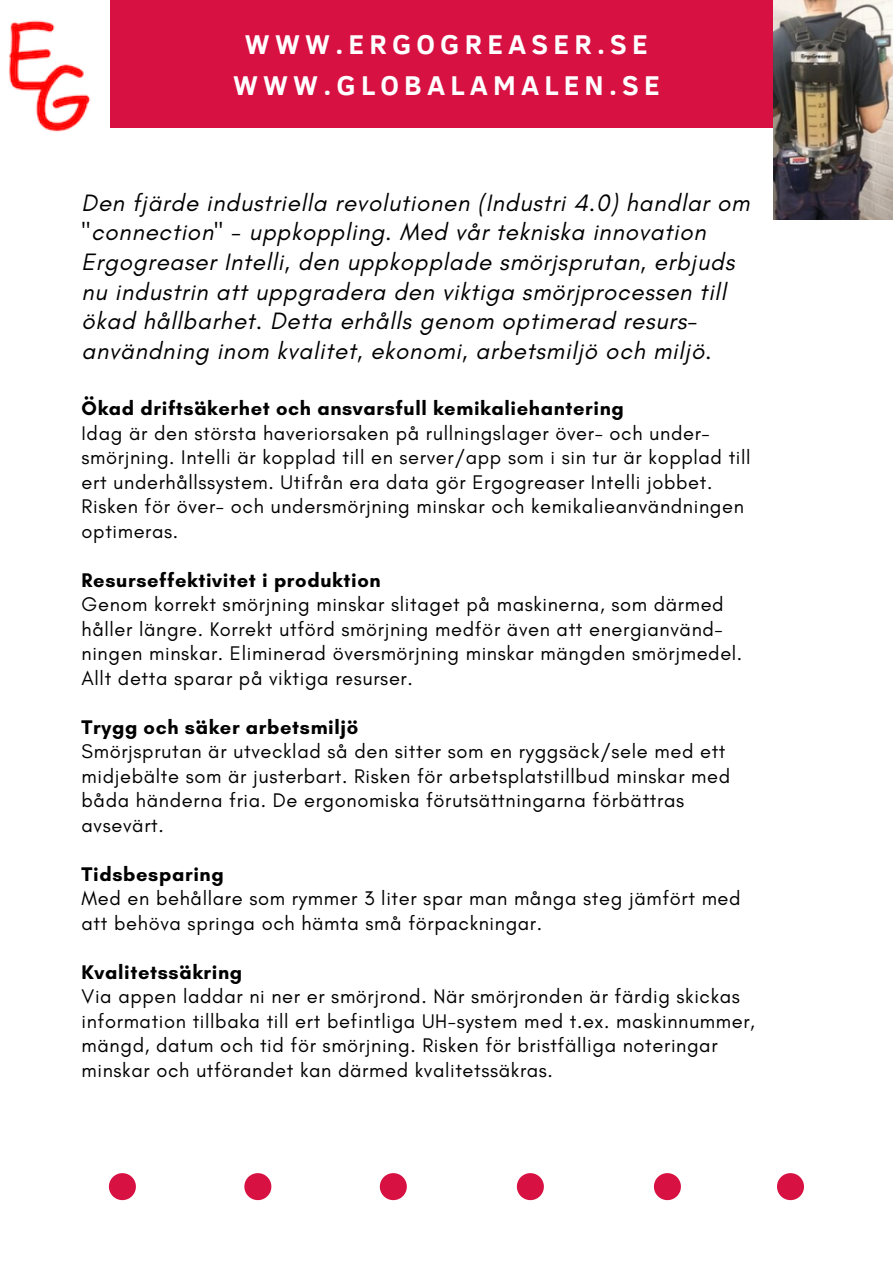
<style>
.page{position:relative;width:893px;height:1264px;background:#fff}
.page>*{position:absolute;margin:0;border:0;box-sizing:border-box;transform-origin:0 0}
.t1{font:700 27.9px/40.5px "Clear Sans";letter-spacing:.185em;color:#fff;text-align:center}
.t2{font:italic 24.15px/29.5px "Glacial Indifference";letter-spacing:.03em;color:#000}
.t3{font:20.1px/24.5px "Glacial Indifference";letter-spacing:.03em;color:#000}
.t4{font:700 20.1px "Glacial Indifference";letter-spacing:.03em;color:#000}
</style>
<div class="page">
<div style="left:0;top:0;width:892px;height:127px;background:#d81143"></div>
<img style="left:0;top:0;width:109px;height:132px">
<img style="left:773px;top:0;width:119px;height:219px">
<svg style="left:517px;top:1173px;width:27px;height:27px"></svg>
<svg style="left:380px;top:1173px;width:27px;height:27px"></svg>
<svg style="left:244px;top:1173px;width:27px;height:27px"></svg>
<svg style="left:654px;top:1173px;width:26px;height:27px"></svg>
<svg style="left:109px;top:1173px;width:27px;height:27px"></svg>
<svg style="left:777px;top:1173px;width:27px;height:27px"></svg>
<h1 class="t1" style="left:233px;top:23px;width:428px">WWW.ERGOGREASER.SE<br>WWW.GLOBALAMALEN.SE</h1>
<p class="t2" style="left:82px;top:188px;width:669px">Den fjärde industriella revolutionen (Industri 4.0) handlar om "connection" - uppkoppling. Med vår tekniska innovation Ergogreaser Intelli, den uppkopplade smörjsprutan, erbjuds nu industrin att uppgradera den viktiga smörjprocessen till ökad hållbarhet. Detta erhålls genom optimerad resurs&shy;användning inom kvalitet, ekonomi, arbetsmiljö och miljö.</p>
<p class="t4" style="left:82px;top:396px;width:544px">Ökad driftsäkerhet och ansvarsfull kemikaliehantering</p>
<p class="t3" style="left:82px;top:420px;width:670px">Idag är den största haveriorsaken på rullningslager över- och under&shy;smörjning. Intelli är kopplad till en server/app som i sin tur är kopplad till ert underhållssystem. Utifrån era data gör Ergogreaser Intelli jobbet.<br>Risken för över- och undersmörjning minskar och kemikalieanvändningen optimeras.</p>
<p class="t4" style="left:82px;top:567px;width:300px">Resurseffektivitet i produktion</p>
<p class="t3" style="left:82px;top:592px;width:662px">Genom korrekt smörjning minskar slitaget på maskinerna, som därmed håller längre. Korrekt utförd smörjning medför även att energianvänd&shy;ningen minskar. Eliminerad översmörjning minskar mängden smörjmedel.<br>Allt detta sparar på viktiga resurser.</p>
<p class="t4" style="left:82px;top:714px;width:278px">Trygg och säker arbetsmiljö</p>
<p class="t3" style="left:82px;top:739px;width:650px">Smörjsprutan är utvecklad så den sitter som en ryggsäck/sele med ett midjebälte som är justerbart. Risken för arbetsplatstillbud minskar med båda händerna fria. De ergonomiska förutsättningarna förbättras avsevärt.</p>
<p class="t4" style="left:82px;top:861px;width:144px">Tidsbesparing</p>
<p class="t3" style="left:82px;top:886px;width:660px">Med en behållare som rymmer 3 liter spar man många steg jämfört med att behöva springa och hämta små förpackningar.</p>
<p class="t4" style="left:82px;top:959px;width:162px">Kvalitetssäkring</p>
<p class="t3" style="left:82px;top:984px;width:674px">Via appen laddar ni ner er smörjrond. När smörjronden är färdig skickas information tillbaka till ert befintliga UH-system med t.ex. maskinnummer, mängd, datum och tid för smörjning. Risken för bristfälliga noteringar minskar och utförandet kan därmed kvalitetssäkras.</p>
</div>
